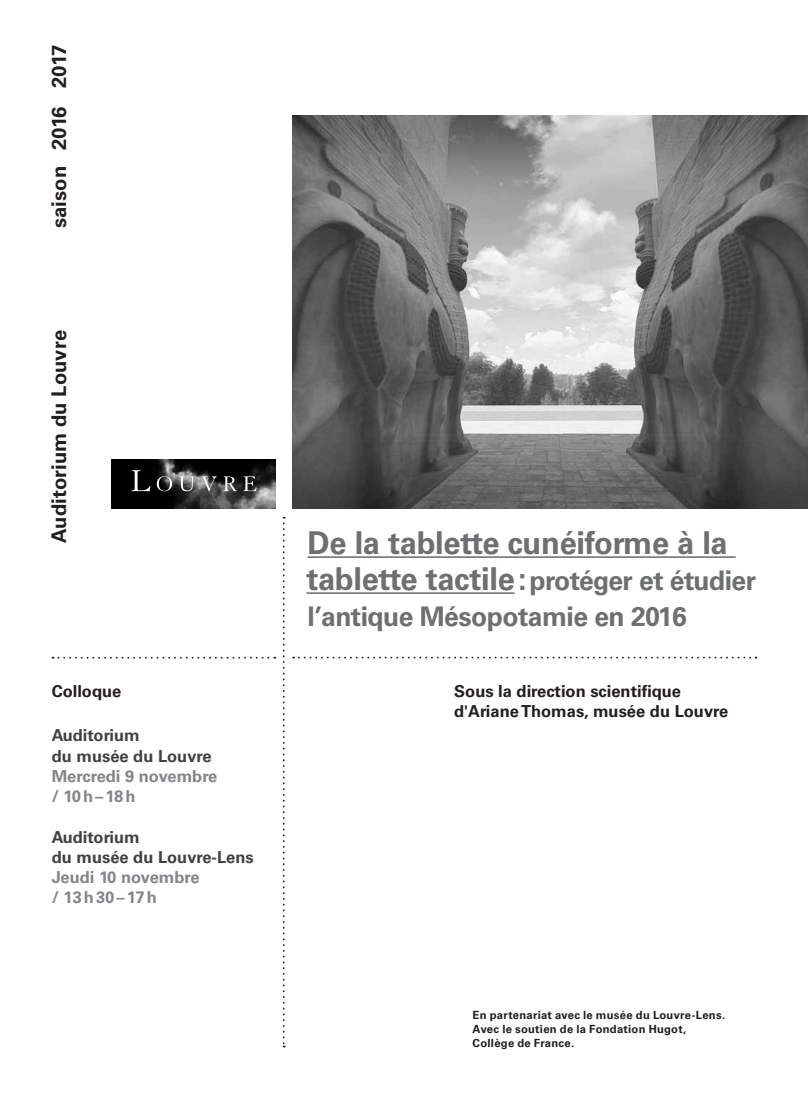
<style>
.page{position:relative;width:808px;height:1110px;background:#fff}
.page>*{position:absolute;margin:0;border:0;box-sizing:border-box;transform-origin:0 0}
.t1{font:700 31.5px "Univers LT Std";letter-spacing:-.01em;color:#6d6f71}
.t2{font:700 27px/36px "Univers LT Std";letter-spacing:-.02em;color:#6d6f71}
.t3{font:700 20.25px "Univers LT Std";color:#231f20}
.t4{font:700 16.5px/20.2px "Univers LT Std";color:#231f20}
.t5{font:700 16.5px/20.2px "Univers LT Std";color:#414142}
.t6{font:700 16.5px/20.2px "Univers LT Std";color:#838588}
.t7{font:700 11.25px/14.2px "Univers LT Std";letter-spacing:.025em;color:#231f20}
.s1{font-size:31.5px}
</style>
<div class="page">
<svg style="left:283px;top:517px;width:2px;height:530px"></svg>
<img style="left:112px;top:459px;width:163px;height:49px">
<svg style="left:131px;top:470px;width:126px;height:21px;background:#4a4a4a"></svg>
<hr style="left:308px;top:556px;width:428px;height:2px;background:#6d6f71">
<hr style="left:306px;top:592px;width:208px;height:2px;background:#6d6f71">
<svg style="left:53px;top:657px;width:222px;height:2px"></svg>
<svg style="left:293px;top:657px;width:463px;height:1px"></svg>
<img style="left:292px;top:116px;width:516px;height:392px">
<h3 class="t3" style="left:47px;top:88px;width:45px;rotate:-90deg">2017</h3>
<h3 class="t3" style="left:47px;top:228px;width:123px;rotate:-90deg">saison 2016</h3>
<h3 class="t3" style="left:47px;top:543px;width:215px;rotate:-90deg">Auditorium du Louvre</h3>
<h3 class="t4" style="left:52px;top:681px;width:71px">Colloque</h3>
<h3 class="t5" style="left:52px;top:725px;width:161px">Auditorium<br>du musée du Louvre</h3>
<h3 class="t6" style="left:52px;top:766px;width:167px">Mercredi 9 novembre / 10h–18h</h3>
<h3 class="t5" style="left:52px;top:827px;width:204px">Auditorium<br>du musée du Louvre-Lens</h3>
<h3 class="t6" style="left:52px;top:867px;width:149px">Jeudi 10 novembre / 13h30–17h</h3>
<h1 class="t1" style="left:308px;top:524px;width:422px">De la tablette cunéiforme à la</h1>
<h2 class="t2" style="left:306px;top:563px;width:451px"><span class="s1">tablette tactile:</span>protéger et étudier l’antique Mésopotamie en 2016</h2>
<h3 class="t4" style="left:454px;top:681px;width:276px">Sous la direction scientifique d'Ariane Thomas, musée du Louvre</h3>
<p class="t7" style="left:473px;top:1008px;width:254px">En partenariat avec le musée du Louvre-Lens.<br>Avec le soutien de la Fondation Hugot,<br>Collège de France.</p>
</div>
